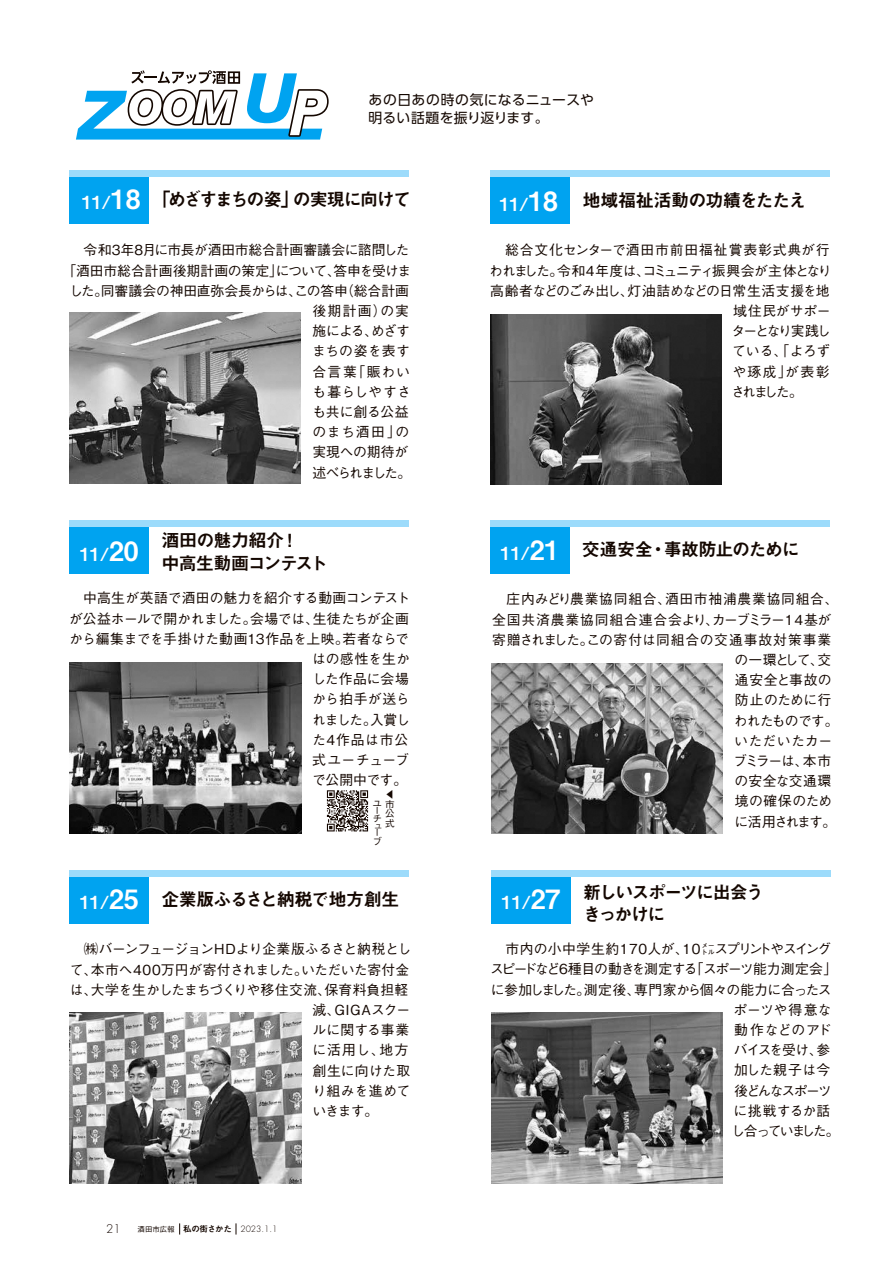
<style>
.page{position:relative;width:893px;height:1263px;background:#fff}
.page>*{position:absolute;margin:0;border:0;box-sizing:border-box;transform-origin:0 0}
.t1{font:18px "Midashi Go Pro MB31";letter-spacing:-.075em;color:#140700}
.t2{font:18px "Midashi Go Pro MB31";letter-spacing:-.04em;color:#140700}
.t3{font:18px "Midashi Go Pro MB31";color:#fff}
.t4{font:18px/22.4px "Midashi Go Pro MB31";letter-spacing:-.1em;color:#140700}
.t5{font:18px "Midashi Go Pro MB31";letter-spacing:-.13em;color:#140700}
.t6{font:18px "Midashi Go Pro MB31";letter-spacing:-.035em;color:#140700}
.t7{font:500 13.8px/20.2px "Gothic BBB Pro";letter-spacing:-.01em;color:#140700}
.t8{font:500 13.8px/20.2px "Gothic BBB Pro";letter-spacing:-.03em;color:#140700;text-align:right}
.t9{font:500 13.8px/20.2px "Gothic BBB Pro";letter-spacing:.04em;color:#140700;text-align:right}
.t10{font:500 13.8px/20.2px "Gothic BBB Pro";letter-spacing:-.07em;color:#140700}
.t11{font:500 13.8px/20.2px "Gothic BBB Pro";letter-spacing:-.05em;color:#140700}
.t12{font:500 13.8px/20.2px "Gothic BBB Pro";letter-spacing:.05em;color:#140700}
.t13{font:500 13.8px/20.2px "Gothic BBB Pro";letter-spacing:-.075em;color:#140700}
.t14{font:13.8px/18.1px "UD Shin Go Pro";letter-spacing:.02em;color:#140700}
.t15{font:500 13.8px/20.2px "Gothic BBB Pro";letter-spacing:.065em;color:#140700;text-align:center}
.t16{font:500 13.8px "Gothic BBB Pro";letter-spacing:.015em;color:#140700}
.t17{font:500 13.8px "Gothic BBB Pro";letter-spacing:.02em;color:#140700}
.t18{font:500 13.8px "Gothic BBB Pro";letter-spacing:.01em;color:#140700}
.t19{font:500 13.8px "Gothic BBB Pro";letter-spacing:-.145em;color:#140700}
.t20{font:500 13.8px/20.2px "Gothic BBB Pro";letter-spacing:-.135em;color:#140700}
.t21{font:500 13.8px "Gothic BBB Pro";letter-spacing:-.1em;color:#140700}
.t22{font:500 13.8px "Gothic BBB Pro";letter-spacing:-.06em;color:#140700}
.t23{font:500 13.8px "Gothic BBB Pro";letter-spacing:-.15em;color:#140700}
.t24{font:500 13.8px "Gothic BBB Pro";letter-spacing:.035em;color:#140700}
.t25{font:300 11.7px "Futura";color:#140700}
.t26{font:500 9.6px/9.6px "Gothic BBB Pro";color:#140700}
.t27{font:300 8.55px "Futura";color:#140700}
.t28{font:8.55px "Midashi Go Pro MB31";letter-spacing:-.04em;color:#140700}
.t29{font:500 7.5px "Gothic BBB Pr 6";color:#140700}
.s1{font-size:26.55px}
</style>
<div class="page">
<img style="left:70px;top:663px;width:231px;height:170px">
<img style="left:70px;top:313px;width:231px;height:170px">
<img style="left:490px;top:314px;width:232px;height:170px">
<img style="left:492px;top:663px;width:231px;height:170px">
<img style="left:70px;top:1013px;width:231px;height:170px">
<img style="left:491px;top:1013px;width:232px;height:170px">
<div style="left:70px;top:176px;width:79px;height:47px;background:#00a3f0"></div>
<div style="left:70px;top:170px;width:339px;height:6px;background:#9cdbfb"></div>
<div style="left:491px;top:176px;width:79px;height:47px;background:#00a3f0"></div>
<div style="left:491px;top:170px;width:339px;height:6px;background:#9cdbfb"></div>
<div style="left:70px;top:526px;width:79px;height:47px;background:#00a3f0"></div>
<div style="left:70px;top:520px;width:339px;height:6px;background:#9cdbfb"></div>
<div style="left:491px;top:526px;width:79px;height:47px;background:#00a3f0"></div>
<div style="left:491px;top:520px;width:339px;height:6px;background:#9cdbfb"></div>
<div style="left:70px;top:876px;width:79px;height:47px;background:#00a3f0"></div>
<div style="left:70px;top:870px;width:339px;height:6px;background:#9cdbfb"></div>
<div style="left:491px;top:876px;width:79px;height:47px;background:#00a3f0"></div>
<div style="left:491px;top:870px;width:340px;height:6px;background:#9cdbfb"></div>
<svg style="left:327px;top:790px;width:41px;height:41px;background:#867f7c"></svg>
<svg style="left:76px;top:70px;width:253px;height:70px"></svg>
<p class="t14" style="left:368px;top:91px;width:227px">あの日あの時の気になるニュースや明るい話題を振り返ります。</p>
<h1 class="t3" style="left:82px;top:188px;width:60px">11/<span class="s1">18</span></h1>
<h1 class="t5" style="left:153px;top:185px;width:147px">「めざすまちの姿」</h1>
<h1 class="t1" style="left:293px;top:185px;width:120px">の実現に向けて</h1>
<h1 class="t3" style="left:499px;top:190px;width:60px">11/<span class="s1">18</span></h1>
<h1 class="t2" style="left:583px;top:186px;width:225px">地域福祉活動の功績をたたえ</h1>
<p class="t8" style="left:70px;top:238px;width:343px">　令和3年8月に市長が酒田市総合計画審議会に諮問した答申を受けま</p>
<p class="t7" style="left:63px;top:258px;width:222px">「酒田市総合計画後期計画の策定」</p>
<p class="t7" style="left:276px;top:258px;width:67px">について、</p>
<p class="t7" style="left:340px;top:279px;width:70px">（総合計画</p>
<p class="t7" style="left:69px;top:279px;width:280px">した同審議会の神田直弥会長からはこの答申</p>
<p class="t7" style="left:288px;top:279px;width:15px">、</p>
<p class="t7" style="left:94px;top:279px;width:15px">。</p>
<h1 class="t3" style="left:80px;top:539px;width:60px">11/<span class="s1">20</span></h1>
<h1 class="t6" style="left:162px;top:526px;width:124px">酒田の魅力紹介</h1>
<h1 class="t1" style="left:281px;top:526px;width:20px">!</h1>
<p class="t7" style="left:371px;top:299px;width:40px;text-indent:-59px">後期計画）<br>めざす</p>
<p class="t7" style="left:380px;top:299px;width:30px">の実</p>
<p class="t7" style="left:313px;top:319px;width:67px">施による、</p>
<p class="t16" style="left:312px;top:340px;width:99px">まちの姿を表す</p>
<p class="t7" style="left:351px;top:359px;width:60px">「賑わい</p>
<p class="t7" style="left:312px;top:359px;width:46px">合言葉</p>
<p class="t17" style="left:312px;top:380px;width:100px">も暮らしやすさ</p>
<p class="t7" style="left:312px;top:400px;width:98px">も共に創る公益</p>
<p class="t7" style="left:396px;top:420px;width:15px">の</p>
<p class="t7" style="left:312px;top:420px;width:100px">のまち酒田」実現への期待が述べられました。</p>
<h1 class="t1" style="left:162px;top:548px;width:168px">中高生動画コンテスト</h1>
<p class="t7" style="left:69px;top:586px;width:342px;text-align:right">　中高生が英語で酒田の魅力を紹介する動画コンテスト生徒たちが企画</p>
<p class="t7" style="left:250px;top:606px;width:71px">会場では、</p>
<p class="t8" style="left:69px;top:606px;width:189px">が公益ホールで開かれました。</p>
<p class="t7" style="left:69px;top:627px;width:281px">から編集までを手掛けた動画13作品を上映。</p>
<p class="t18" style="left:312px;top:648px;width:99px">はの感性を生か</p>
<p class="t16" style="left:312px;top:668px;width:98px">した作品に会場</p>
<p class="t7" style="left:312px;top:687px;width:99px">から拍手が送ら</p>
<p class="t7" style="left:370px;top:707px;width:41px">入賞し</p>
<p class="t7" style="left:342px;top:627px;width:68px">若者ならで</p>
<p class="t7" style="left:312px;top:707px;width:99px">れました。<br>た4作品は市公式ユーチューブで公開中です。</p>
<h1 class="t3" style="left:80px;top:888px;width:60px">11/<span class="s1">25</span></h1>
<p class="t26" style="left:385px;top:789px;width:9px">◀</p>
<p class="t26" style="left:385px;top:798px;width:11px;text-align:justify">市公式</p>
<p class="t26" style="left:373px;top:797px;width:10px">ユ</p>
<p class="t26" style="left:373px;top:805px;width:10px;line-height:8.2px">ーチ</p>
<p class="t26" style="left:373px;top:820px;width:11px">ュ</p>
<p class="t26" style="left:373px;top:827px;width:11px;line-height:8.7px">ーブ</p>
<h1 class="t2" style="left:162px;top:885px;width:240px">企業版ふるさと納税で地方創生</h1>
<p class="t8" style="left:84px;top:937px;width:329px">㈱バーンフュージョンHDより企業版ふるさと納税としいただいた寄付金</p>
<p class="t7" style="left:91px;top:957px;width:218px">本市へ400万円が寄付されました。</p>
<p class="t7" style="left:70px;top:957px;width:29px">て、</p>
<p class="t11" style="left:91px;top:978px;width:242px">大学を生かしたまちづくりや移住交流、</p>
<p class="t7" style="left:325px;top:978px;width:85px">保育料負担軽</p>
<p class="t7" style="left:70px;top:978px;width:29px">は、</p>
<p class="t7" style="left:313px;top:998px;width:30px">減、</p>
<p class="t18" style="left:313px;top:1019px;width:98px">ルに関する事業</p>
<p class="t7" style="left:379px;top:1038px;width:31px">地方</p>
<p class="t9" style="left:334px;top:998px;width:77px">GIGAスクー</p>
<p class="t7" style="left:313px;top:1038px;width:99px">に活用し、<br>創生に向けた取り組みを進めていきます。</p>
<p class="t25" style="left:106px;top:1222px;width:16px">21</p>
<p class="t29" style="left:138px;top:1223px;width:39px">酒田市広報</p>
<p class="t28" style="left:183px;top:1222px;width:50px">私の街さかた</p>
<p class="t27" style="left:240px;top:1224px;width:38px">2023.1.1</p>
<p class="t9" style="left:490px;top:238px;width:343px">　総合文化センターで酒田市前田福祉賞表彰式典が行令和4年度はコミュニティ振興会が主体となり</p>
<p class="t7" style="left:636px;top:259px;width:15px">、</p>
<p class="t7" style="left:489px;top:259px;width:76px">われました。</p>
<p class="t10" style="left:490px;top:279px;width:145px">高齢者などのごみ出し、</p>
<p class="t8" style="left:628px;top:279px;width:203px">灯油詰めなどの日常生活支援を地</p>
<p class="t7" style="left:732px;top:299px;width:101px;text-align:right">域住民がサポーターとなり実践している、「よろずが表彰</p>
<p class="t20" style="left:731px;top:360px;width:73px">や琢成」されました。</p>
<h1 class="t3" style="left:501px;top:538px;width:60px">11/<span class="s1">21</span></h1>
<h1 class="t1" style="left:582px;top:535px;width:72px">交通安全</h1>
<h1 class="t1" style="left:664px;top:535px;width:138px">事故防止のために</h1>
<h1 class="t1" style="left:649px;top:535px;width:20px">・</h1>
<p class="t12" style="left:492px;top:587px;width:341px">　庄内みどり農業協同組合、<br>全国共済農業協同組合連合会よりカーブミラー1 4基が</p>
<p class="t15" style="left:586px;top:607px;width:246px">、<br>この寄付は同組合の交通事故対策事業</p>
<p class="t12" style="left:665px;top:587px;width:175px">酒田市袖浦農業協同組合、</p>
<p class="t21" style="left:492px;top:628px;width:103px">寄贈されました。</p>
<p class="t11" style="left:734px;top:648px;width:98px">の一環として交、</p>
<p class="t24" style="left:735px;top:669px;width:98px">通安全と事故の</p>
<p class="t7" style="left:735px;top:688px;width:98px">防止のために行</p>
<p class="t22" style="left:734px;top:709px;width:106px">われたものです。</p>
<p class="t17" style="left:734px;top:729px;width:100px">いただいたカー</p>
<p class="t7" style="left:803px;top:749px;width:30px">本市</p>
<p class="t11" style="left:733px;top:749px;width:105px">ブミラーは、<br>の安全な交通環境の確保のために活用されます。</p>
<h1 class="t4" style="left:502px;top:878px;width:264px;text-indent:82px">新しいスポーツに出会う<br><sup>11/</sup><sup>27</sup> きっかけに</h1>
<p class="t19" style="left:683px;top:938px;width:150px">1 0 ㍍スプリントやスイング</p>
<p class="t9" style="left:491px;top:937px;width:199px">　市内の小中学生約170人が、</p>
<p class="t7" style="left:690px;top:957px;width:149px">「スポーツ能力測定会「</p>
<p class="t13" style="left:634px;top:957px;width:199px;text-indent:-144px">スピードなど6種目の動きを測定する<br>専門家から個々の能力に合ったス</p>
<p class="t23" style="left:491px;top:978px;width:101px">に参加しました。</p>
<p class="t7" style="left:584px;top:977px;width:58px">測定後、</p>
<p class="t10" style="left:731px;top:998px;width:110px">ポーツや得意な動作などのアドバイスを受け参、加した親子は今後どんなスポーツに挑戦するか話し合っていました。</p>
</div>
